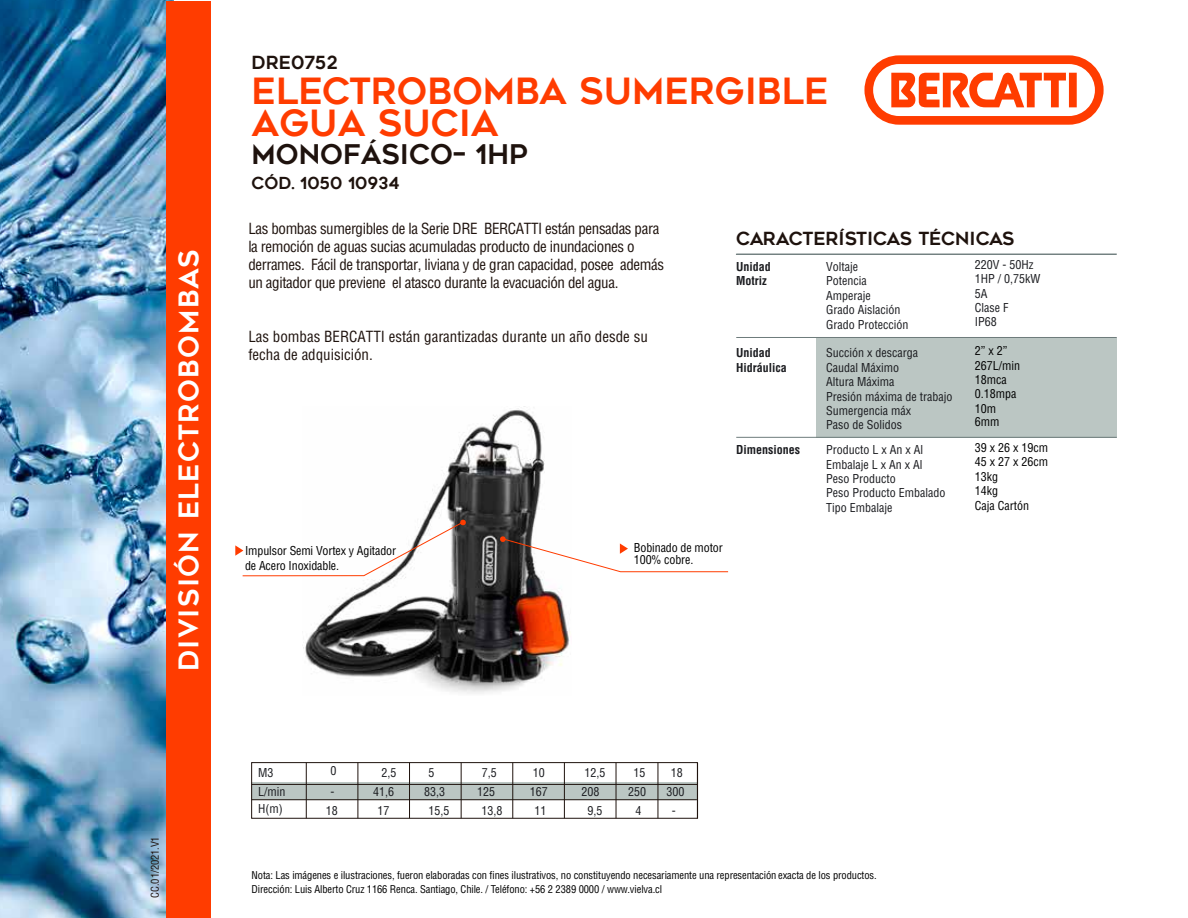
<style>
.page{position:relative;width:1188px;height:918px;background:#fff}
.page>*{position:absolute;margin:0;border:0;box-sizing:border-box;transform-origin:0 0}
.t1{font:36px/31.5px "Geometos";color:#ff3c00}
.t2{font:27px "Geometos";letter-spacing:.05em;color:#fff}
.t3{font:27px "Geometos";color:#1e120d}
.t4{font:18px "Geometos";color:#1e120d}
.t5{font:16.5px "Geometos";color:#1e120d}
.t6{font:condensed 15px/18px "Helvetica LT Std";letter-spacing:-.025em;color:#1e120d}
.t7{font:condensed 15px/18px "Helvetica LT Std";color:#1e120d}
.t8{font:condensed 12px/14.4px "Helvetica LT Std";color:#1a1b1f}
.t9{font:condensed 12px/14.4px "Helvetica LT Std";letter-spacing:-.01em;color:#000}
.t10{font:700 condensed 12px/14.4px "Helvetica LT Std";color:#1a1b1f}
.t11{font:condensed 10.5px "Helvetica LT Std";letter-spacing:-.01em;color:#000}
.t12{font:condensed 10.5px "Helvetica LT Std";letter-spacing:-.01em;color:#1e120d}
</style>
<div class="page">
<img style="left:0;top:0;width:173px;height:918px">
<svg style="left:864px;top:55px;width:240px;height:70px"></svg>
<img style="left:303px;top:408px;width:267px;height:286px">
<div style="left:252px;top:783px;width:445px;height:17px;background:#bbc6c3"></div>
<div style="left:816px;top:338px;width:300px;height:99px;background:#bbc6c3"></div>
<div style="left:166px;top:1px;width:45px;height:917px;background:#ff3c00"></div>
<div style="left:251px;top:762px;width:447px;height:57px;border:1px solid #1e120d"></div>
<hr style="left:252px;top:784px;width:446px;height:1px;background:#1e120d">
<hr style="left:252px;top:799px;width:445px;height:1px;background:#1e120d">
<hr style="left:306px;top:763px;width:1px;height:55px;background:#1e120d">
<hr style="left:358px;top:763px;width:1px;height:55px;background:#1e120d">
<hr style="left:409px;top:763px;width:1px;height:55px;background:#1e120d">
<hr style="left:461px;top:763px;width:1px;height:55px;background:#1e120d">
<hr style="left:512px;top:763px;width:1px;height:55px;background:#1e120d">
<hr style="left:564px;top:763px;width:1px;height:55px;background:#1e120d">
<hr style="left:616px;top:763px;width:1px;height:55px;background:#1e120d">
<svg style="left:500px;top:536px;width:229px;height:36px"></svg>
<svg style="left:235px;top:519px;width:231px;height:58px"></svg>
<hr style="left:697px;top:763px;width:1px;height:55px;background:#1e120d">
<hr style="left:736px;top:437px;width:381px;height:1px;background:#6e7c7c">
<hr style="left:736px;top:254px;width:381px;height:1px;background:#6e7c7c">
<hr style="left:736px;top:337px;width:381px;height:1px;background:#6e7c7c">
<hr style="left:658px;top:763px;width:1px;height:55px;background:#1e120d">
<h2 class="t2" style="left:174px;top:671px;width:423px;rotate:-90deg">DIVISIóN ELECTROBOMBAS</h2>
<p class="t12" style="left:149px;top:898px;width:63px;rotate:-90deg">CC.01/2021.V1</p>
<h3 class="t4" style="left:252px;top:52px;width:88px">DRE0752</h3>
<h1 class="t1" style="left:252px;top:76px;width:579px">ELECTROBOMBA sUMERGIBLE<br>AGUA SUCIA</h1>
<h2 class="t3" style="left:252px;top:139px;width:277px">MONOFÁSICO– 1HP</h2>
<h3 class="t5" style="left:252px;top:174px;width:149px">cód. 1050 10934</h3>
<p class="t6" style="left:248px;top:220px;width:417px">Las bombas sumergibles de la Serie DRE BERCATTI están pensadas para la remoción de aguas sucias acumuladas producto de inundaciones o derrames. Fácil de transportar, liviana y de gran capacidad, posee además un agitador que previene el atasco durante la evacuación del agua.</p>
<p class="t7" style="left:248px;top:328px;width:401px">Las bombas BERCATTI están garantizadas durante un año desde su fecha de adquisición.</p>
<p class="t9" style="left:245px;top:544px;width:153px">Impulsor Semi Vortex y Agitador de Acero Inoxidable.</p>
<p class="t9" style="left:634px;top:542px;width:90px;line-height:12px">Bobinado de motor<br>100% cobre.</p>
<h3 class="t4" style="left:736px;top:229px;width:280px">CARACTERÍSTICAS TÉCNICAS</h3>
<p class="t10" style="left:736px;top:259px;width:36px">Unidad<br>Motriz</p>
<p class="t8" style="left:975px;top:257px;width:67px">220V - 50Hz<br>1HP / 0,75kW<br>5A<br>Clase F<br>IP68</p>
<p class="t9" style="left:975px;top:343px;width:47px">2” x 2”<br>267L/min<br>18mca<br>0.18mpa<br>10m</p>
<p class="t9" style="left:975px;top:440px;width:75px">39 x 26 x 19cm<br>45 x 27 x 26cm<br>13kg<br>14kg<br>Caja Cartón</p>
<p class="t8" style="left:826px;top:259px;width:84px">Voltaje<br>Potencia<br>Amperaje<br>Grado Aislación<br>Grado Protección</p>
<p class="t8" style="left:826px;top:346px;width:128px">Succión x descarga<br>Caudal Máximo<br>Altura Máxima<br>Presión máxima de trabajo<br>Sumergencia máx</p>
<p class="t8" style="left:826px;top:443px;width:121px">Producto L x An x Al<br>Embalaje L x An x Al<br>Peso Producto<br>Peso Producto Embalado<br>Tipo Embalaje</p>
<p class="t10" style="left:736px;top:346px;width:52px">Unidad<br>Hidráulica</p>
<p class="t8" style="left:826px;top:417px;width:77px">Paso de Solidos</p>
<p class="t9" style="left:975px;top:415px;width:26px">6mm</p>
<p class="t10" style="left:736px;top:443px;width:65px">Dimensiones</p>
<p class="t8" style="left:258px;top:765px;width:17px">M3</p>
<p class="t8" style="left:330px;top:763px;width:7px">0</p>
<p class="t8" style="left:381px;top:765px;width:16px">2,5</p>
<p class="t8" style="left:429px;top:765px;width:7px">5</p>
<p class="t8" style="left:482px;top:765px;width:16px">7,5</p>
<p class="t8" style="left:533px;top:765px;width:13px">10</p>
<p class="t8" style="left:584px;top:765px;width:22px">12,5</p>
<p class="t8" style="left:628px;top:762px;width:19px;line-height:19.8px;text-align:center">15<br>250</p>
<p class="t8" style="left:636px;top:803px;width:7px">4</p>
<p class="t8" style="left:258px;top:785px;width:29px">L/min</p>
<p class="t8" style="left:330px;top:785px;width:5px">-</p>
<p class="t8" style="left:373px;top:785px;width:22px">41,6</p>
<p class="t8" style="left:424px;top:785px;width:22px">83,3</p>
<p class="t8" style="left:477px;top:785px;width:19px">125</p>
<p class="t8" style="left:530px;top:785px;width:19px">167</p>
<p class="t8" style="left:581px;top:785px;width:19px">208</p>
<p class="t8" style="left:258px;top:801px;width:26px">H(m)</p>
<p class="t8" style="left:326px;top:803px;width:13px">18</p>
<p class="t8" style="left:378px;top:803px;width:13px">17</p>
<p class="t8" style="left:429px;top:803px;width:22px">15,5</p>
<p class="t8" style="left:482px;top:803px;width:22px">13,8</p>
<p class="t8" style="left:534px;top:803px;width:13px">11</p>
<p class="t8" style="left:587px;top:803px;width:16px">9,5</p>
<p class="t8" style="left:667px;top:762px;width:19px;line-height:19.8px;text-align:center">18<br>300</p>
<p class="t8" style="left:672px;top:803px;width:5px">-</p>
<p class="t11" style="left:252px;top:869px;width:627px">Nota: Las imágenes e ilustraciones, fueron elaboradas con fines ilustrativos, no constituyendo necesariamente una representación exacta de los productos.</p>
<p class="t11" style="left:252px;top:882px;width:412px">Dirección: Luis Alberto Cruz 1166 Renca. Santiago, Chile. / Teléfono: +56 2 2389 0000 / www.vielva.cl</p>
</div>
